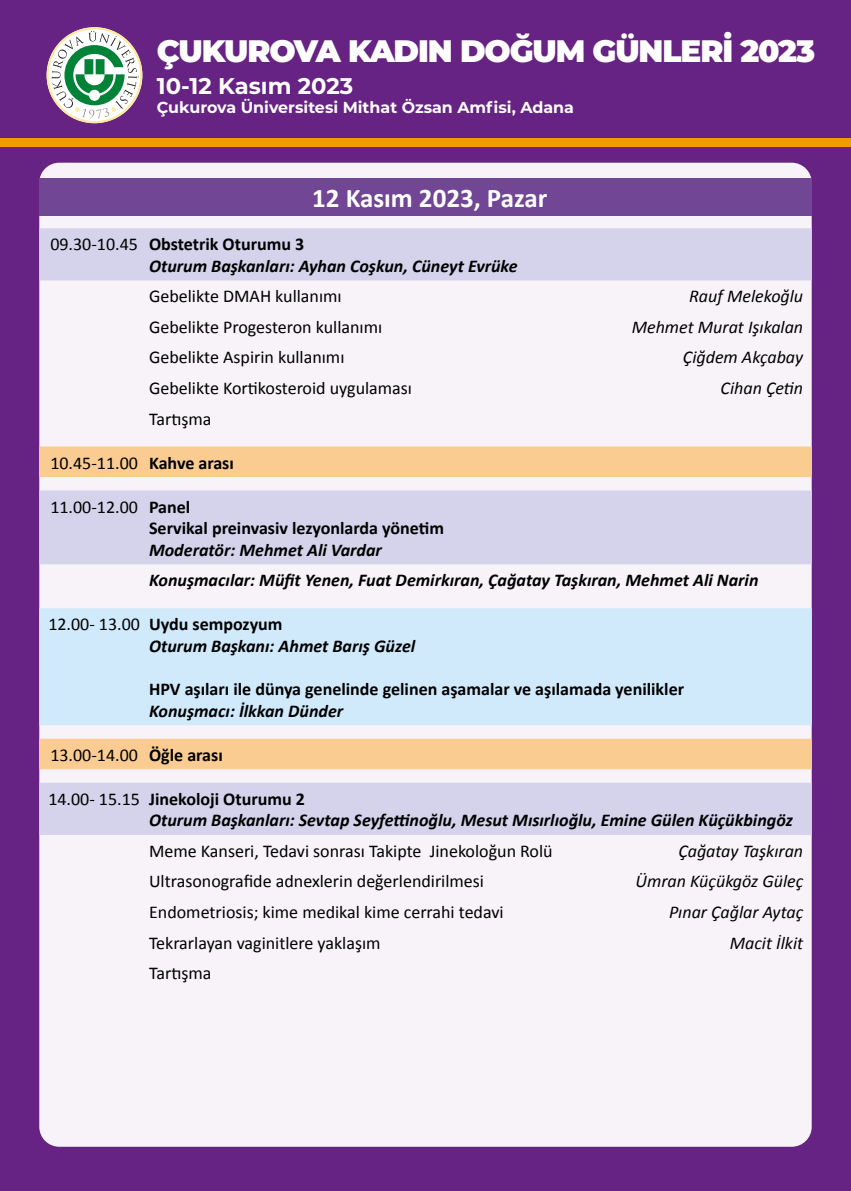
<style>
.page{position:relative;width:851px;height:1191px;background:#fff}
.page>*{position:absolute;margin:0;border:0;box-sizing:border-box;transform-origin:0 0}
.t1{font:900 30.9px "Montserrat";letter-spacing:-.035em;color:#fff}
.t2{font:700 27px "Calibri";color:#fff}
.t3{font:700 22.8px "Montserrat";color:#fff}
.t4{font:italic 700 18px/21.6px "Calibri";color:#000}
.t5{font:18px "Calibri";color:#000}
.t6{font:700 18px/21.6px "Calibri";color:#000}
.t7{font:italic 18px "Calibri";color:#000}
.t8{font:700 15.9px "Montserrat";color:#fff}
.s1{font-weight:400;font-style:normal}
.s2{font-style:normal}
.s3{font-weight:700}
.s4{font-weight:400}
</style>
<div class="page">
<div style="left:0;top:0;width:850px;height:1191px;background:#662383"></div>
<div style="left:47px;top:27px;width:95px;height:96px;border:2px solid #fbea9e;border-radius:50%"></div>
<svg style="left:52px;top:31px;width:87px;height:87px;background:#a2bcaf"></svg>
<div style="left:0;top:139px;width:850px;height:8px;background:#f49900"></div>
<div style="left:39px;top:163px;width:772px;height:983px;background:#f7f3f8;border-radius:20px"></div>
<div style="left:39px;top:179px;width:772px;height:37px;background:#704695"></div>
<svg style="left:39px;top:228px;width:772px;height:607px"></svg>
<svg style="left:39px;top:446px;width:772px;height:323px"></svg>
<div style="left:39px;top:608px;width:772px;height:117px;background:#d0eafb"></div>
<h1 class="t1" style="left:157px;top:28px;width:659px">ÇUKUROVA KADIN DOĞUM GÜNLERİ 2023</h1>
<p class="t3" style="left:157px;top:69px;width:198px">10-12 Kasım 2023</p>
<p class="t8" style="left:157px;top:96px;width:418px">Çukurova Üniversitesi Mithat Özsan Amfisi, Adana</p>
<h2 class="t2" style="left:312px;top:181px;width:236px">12 Kasım 2023, Pazar</h2>
<p class="t4" style="left:149px;top:233px;width:370px;text-indent:-99px"><span class="s1">09.30-10.45</span> <span class="s2">Obstetrik Oturumu 3<br></span>Oturum Başkanları: Ayhan Coşkun, Cüneyt Evrüke</p>
<p class="t5" style="left:149px;top:285px;width:194px">Gebelikte DMAH kullanımı</p>
<p class="t7" style="left:689px;top:284px;width:115px">Rauf Melekoğlu</p>
<p class="t5" style="left:149px;top:315px;width:234px">Gebelikte Progesteron kullanımı</p>
<p class="t7" style="left:631px;top:315px;width:173px">Mehmet Murat Işıkalan</p>
<p class="t5" style="left:149px;top:346px;width:197px">Gebelikte Aspirin kullanımı</p>
<p class="t7" style="left:683px;top:345px;width:122px">Çiğdem Akçabay</p>
<p class="t5" style="left:149px;top:377px;width:264px">Gebelikte Kortikosteroid uygulaması</p>
<p class="t7" style="left:720px;top:376px;width:84px">Cihan Çetin</p>
<p class="t5" style="left:149px;top:407px;width:64px">Tartışma</p>
<p class="t5" style="left:50px;top:451px;width:185px">10.45-11.00 <span class="s3">Kahve arası</span></p>
<p class="t6" style="left:149px;top:496px;width:296px;text-indent:-99px"><span class="s4">11.00-12.00</span> Panel<br>Servikal preinvasiv lezyonlarda yönetim</p>
<p class="t4" style="left:149px;top:534px;width:611px;line-height:30.6px">Moderatör: Mehmet Ali Vardar<br>Konuşmacılar: Müfit Yenen, Fuat Demirkıran, Çağatay Taşkıran, Mehmet Ali Narin</p>
<p class="t4" style="left:149px;top:613px;width:268px;text-indent:-101px"><span class="s1">12.00- 13.00</span> <span class="s2">Uydu sempozyum<br></span>Oturum Başkanı: Ahmet Barış Güzel</p>
<p class="t6" style="left:149px;top:678px;width:536px">HPV aşıları ile dünya genelinde gelinen aşamalar ve aşılamada yenilikler</p>
<p class="t4" style="left:149px;top:700px;width:195px">Konuşmacı: İlkkan Dünder</p>
<p class="t5" style="left:50px;top:743px;width:174px">13.00-14.00 <span class="s3">Öğle arası</span></p>
<p class="t4" style="left:149px;top:788px;width:645px;text-indent:-101px"><span class="s1">14.00- 15.15</span> <span class="s2">Jinekoloji Oturumu 2<br></span>Oturum Başkanları: Sevtap Seyfettinoğlu, Mesut Mısırlıoğlu, Emine Gülen Küçükbingöz</p>
<p class="t5" style="left:149px;top:839px;width:405px">Meme Kanseri, Tedavi sonrası Takipte Jinekoloğun Rolü</p>
<p class="t7" style="left:678px;top:838px;width:126px">Çağatay Taşkıran</p>
<p class="t5" style="left:149px;top:870px;width:336px">Ultrasonografide adnexlerin değerlendirilmesi</p>
<p class="t7" style="left:635px;top:869px;width:169px">Ümran Küçükgöz Güleç</p>
<p class="t5" style="left:149px;top:900px;width:356px">Endometriosis; kime medikal kime cerrahi tedavi</p>
<p class="t7" style="left:669px;top:899px;width:136px">Pınar Çağlar Aytaç</p>
<p class="t5" style="left:149px;top:931px;width:233px">Tekrarlayan vaginitlere yaklaşım</p>
<p class="t7" style="left:729px;top:930px;width:75px">Macit İlkit</p>
<p class="t5" style="left:149px;top:961px;width:64px">Tartışma</p>
</div>
